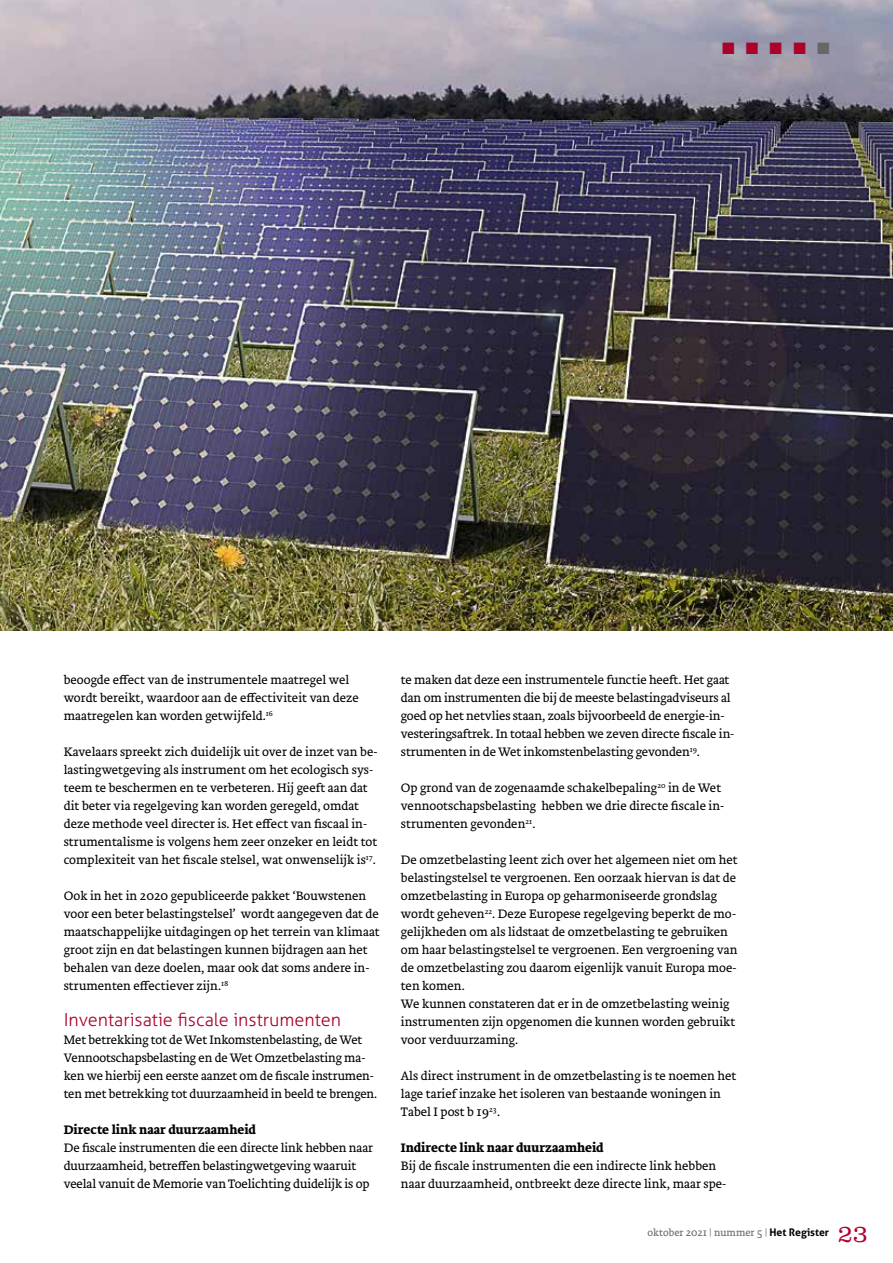
<style>
.page{position:relative;width:893px;height:1263px;background:#fff}
.page>*{position:absolute;margin:0;border:0;box-sizing:border-box;transform-origin:0 0}
.t1{font:300 24.75px "Clarendon LT Std";color:#ab012d}
.t2{font:300 18px "Aller";color:#ab012d}
.t3{font:16.5px "Zapf Dingbats";color:#ab012d}
.t4{font:300 12.75px/18px "Brioni Text Std";color:#000}
.t5{font:700 12.75px "Brioni Text Std";color:#000}
.t6{font:300 10.5px "Brioni Text Std";color:#676767}
.s1{color:#676767}
.s2{font-family:"Aller";font-weight:700;color:#000}
</style>
<div class="page">
<img style="left:0;top:0;width:893px;height:630px">
<p class="t3" style="left:722px;top:40px;width:109px">■■■■<span class="s1">■</span></p>
<p class="t4" style="left:64px;top:671px;width:297px">beoogde effect van de instrumentele maatregel wel wordt bereikt, waardoor aan de effectiviteit van deze maatregelen kan worden getwijfeld.<sup>16</sup></p>
<p class="t4" style="left:64px;top:743px;width:315px">Kavelaars spreekt zich duidelijk uit over de inzet van be&shy;lastingwetgeving als instrument om het ecologisch sys&shy;teem te beschermen en te verbeteren. Hij geeft aan dat dit beter via regelgeving kan worden geregeld, omdat deze methode veel directer is. Het effect van fiscaal in&shy;strumentalisme is volgens hem zeer onzeker en leidt tot complexiteit van het fiscale stelsel, wat onwenselijk is<sup>17</sup>.</p>
<p class="t4" style="left:64px;top:887px;width:317px">Ook in het in 2020 gepubliceerde pakket ‘Bouwstenen voor een beter belastingstelsel’ wordt aangegeven dat de maatschappelijke uitdagingen op het terrein van klimaat groot zijn en dat belastingen kunnen bijdragen aan het behalen van deze doelen, maar ook dat soms andere in&shy;strumenten effectiever zijn.<sup>18</sup></p>
<h2 class="t2" style="left:64px;top:1009px;width:279px">Inventarisatie fiscale instrumenten</h2>
<p class="t4" style="left:64px;top:1031px;width:315px">Met betrekking tot de Wet Inkomstenbelasting, de Wet Vennootschapsbelasting en de Wet Omzetbelasting ma&shy;ken we hierbij een eerste aanzet om de fiscale instrumen&shy;ten met betrekking tot duurzaamheid in beeld te brengen.</p>
<p class="t5" style="left:64px;top:1121px;width:194px">Directe link naar duurzaamheid</p>
<p class="t4" style="left:64px;top:1139px;width:311px">De fiscale instrumenten die een directe link hebben naar duurzaamheid, betreffen belastingwetgeving waaruit veelal vanuit de Memorie van Toelichting duidelijk is op</p>
<p class="t4" style="left:401px;top:671px;width:335px">te maken dat deze een instrumentele functie heeft. Het gaat dan om instrumenten die bij de meeste belastingadviseurs al goed op het netvlies staan, zoals bijvoorbeeld de energie-in&shy;vesteringsaftrek. In totaal hebben we zeven directe fiscale in&shy;strumenten in de Wet inkomstenbelasting gevonden<sup>19</sup>.</p>
<p class="t4" style="left:401px;top:779px;width:325px">Op grond van de zogenaamde schakelbepaling<sup>20</sup> in de Wet vennootschapsbelasting hebben we drie directe fiscale in&shy;strumenten gevonden<sup>21</sup>.</p>
<p class="t4" style="left:401px;top:851px;width:338px">De omzetbelasting leent zich over het algemeen niet om het belastingstelsel te vergroenen. Een oorzaak hiervan is dat de omzetbelasting in Europa op geharmoniseerde grondslag wordt geheven<sup>22</sup>. Deze Europese regelgeving beperkt de mo&shy;gelijkheden om als lidstaat de omzetbelasting te gebruiken om haar belastingstelsel te vergroenen. Een vergroening van de omzetbelasting zou daarom eigenlijk vanuit Europa moe&shy;ten komen.<br>We kunnen constateren dat er in de omzetbelasting weinig instrumenten zijn opgenomen die kunnen worden gebruikt voor verduurzaming.</p>
<p class="t4" style="left:401px;top:1067px;width:337px">Als direct instrument in de omzetbelasting is te noemen het lage tarief inzake het isoleren van bestaande woningen in<br>Tabel I post b 19<sup>23</sup>.</p>
<p class="t5" style="left:401px;top:1139px;width:204px">Indirecte link naar duurzaamheid</p>
<p class="t4" style="left:401px;top:1157px;width:327px">Bij de fiscale instrumenten die een indirecte link hebben naar duurzaamheid, ontbreekt deze directe link, maar spe-</p>
<p class="t6" style="left:648px;top:1225px;width:183px">oktober 2021 | nummer 5 | <span class="s2">Het Register</span></p>
<h1 class="t1" style="left:838px;top:1219px;width:32px">23</h1>
</div>
